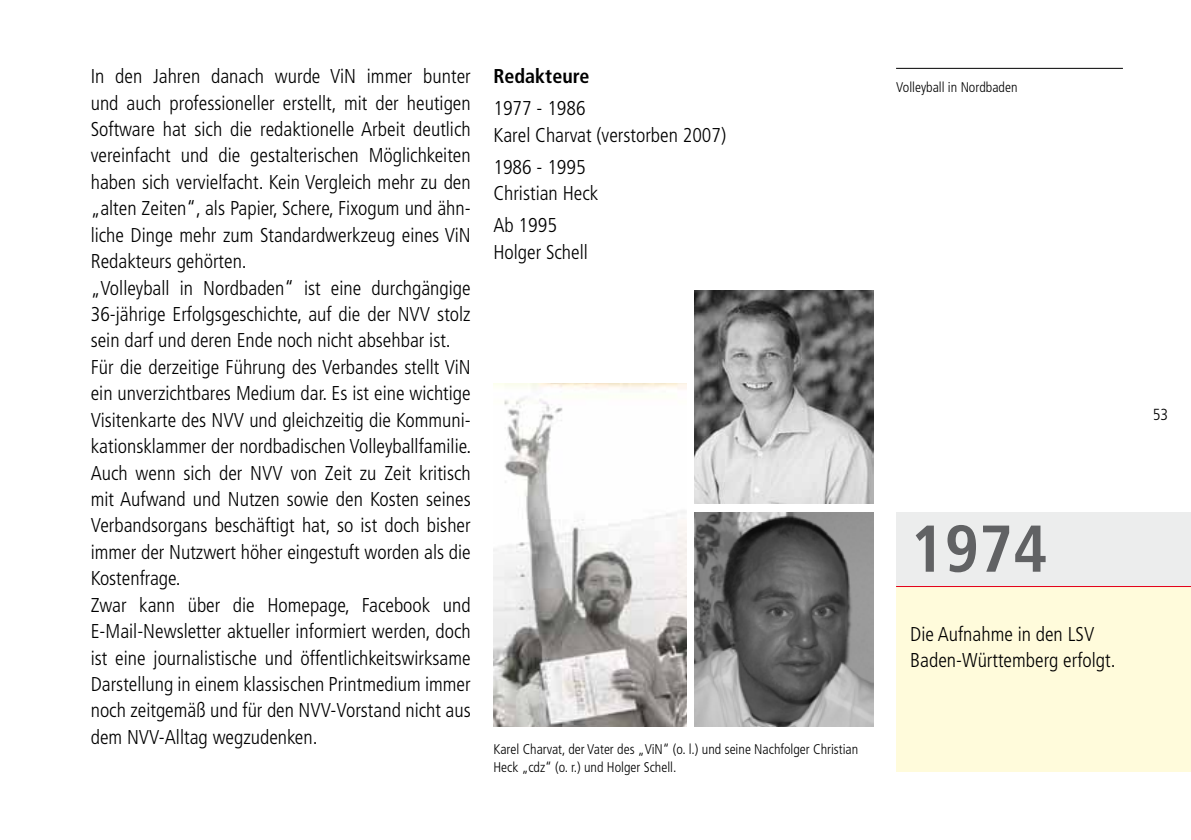
<style>
.page{position:relative;width:1191px;height:840px;background:#fff}
.page>*{position:absolute;margin:0;border:0;box-sizing:border-box;transform-origin:0 0}
.t1{font:700 condensed 66px "Frutiger";color:#616264}
.t2{font:300 condensed 20px/26.4px "Frutiger";color:#000}
.t3{font:700 condensed 20px "Frutiger";color:#000}
.t4{font:300 condensed 16px "Frutiger";color:#000}
.t5{font:300 condensed 14px/18px "Frutiger";color:#000}
</style>
<div class="page">
<hr style="left:896px;top:68px;width:227px;height:1px;background:#000">
<div style="left:896px;top:585px;width:295px;height:186px;background:#fffbdb"></div>
<div style="left:896px;top:512px;width:295px;height:73px;background:#eceded"></div>
<hr style="left:896px;top:585px;width:295px;height:1px;background:#e2001a">
<img style="left:493px;top:383px;width:193px;height:342px">
<img style="left:694px;top:290px;width:179px;height:213px">
<img style="left:694px;top:512px;width:179px;height:213px">
<p class="t2" style="left:91px;top:63px;width:382px">In den Jahren danach wurde ViN immer bunter und auch professioneller erstellt, mit der heutigen Software hat sich die redaktionelle Arbeit deutlich vereinfacht und die gestalterischen Möglichkeiten haben sich vervielfacht. Kein Vergleich mehr zu den „alten Zeiten“, als Papier, Schere, Fixogum und ähn&shy;liche Dinge mehr zum Standardwerkzeug eines ViN Redakteurs gehörten.<br>„Volleyball in Nordbaden“ ist eine durchgängige 36-jährige Erfolgsgeschichte, auf die der NVV stolz sein darf und deren Ende noch nicht absehbar ist.<br>Für die derzeitige Führung des Verbandes stellt ViN ein unverzichtbares Medium dar. Es ist eine wichtige Visitenkarte des NVV und gleichzeitig die Kommuni&shy;kationsklammer der nordbadischen Volleyballfamilie.<br>Auch wenn sich der NVV von Zeit zu Zeit kritisch mit Aufwand und Nutzen sowie den Kosten seines Verbandsorgans beschäftigt hat, so ist doch bisher immer der Nutzwert höher eingestuft worden als die Kostenfrage.<br>Zwar kann über die Homepage, Facebook und E-Mail-Newsletter aktueller informiert werden, doch ist eine journalistische und öffentlichkeitswirksame Darstellung in einem klassischen Printmedium immer noch zeitgemäß und für den NVV-Vorstand nicht aus dem NVV-Alltag wegzudenken.</p>
<p class="t3" style="left:493px;top:64px;width:98px">Redakteure</p>
<p class="t2" style="left:493px;top:95px;width:234px">1977 - 1986<br>Karel Charvat (verstorben 2007)</p>
<p class="t2" style="left:493px;top:154px;width:106px">1986 - 1995<br>Christian Heck</p>
<p class="t2" style="left:493px;top:212px;width:96px">Ab 1995<br>Holger Schell</p>
<p class="t5" style="left:493px;top:739px;width:366px">Karel Charvat, der Vater des „ViN“ (o. l.) und seine Nachfolger Christian<br>Heck „cdz“ (o. r.) und Holger Schell.</p>
<p class="t5" style="left:896px;top:79px;width:123px">Volleyball in Nordbaden</p>
<h1 class="t1" style="left:910px;top:509px;width:139px">1974</h1>
<p class="t2" style="left:910px;top:620px;width:207px">Die Aufnahme in den LSV<br>Baden-Württemberg erfolgt.</p>
<p class="t4" style="left:1153px;top:405px;width:17px">53</p>
</div>
